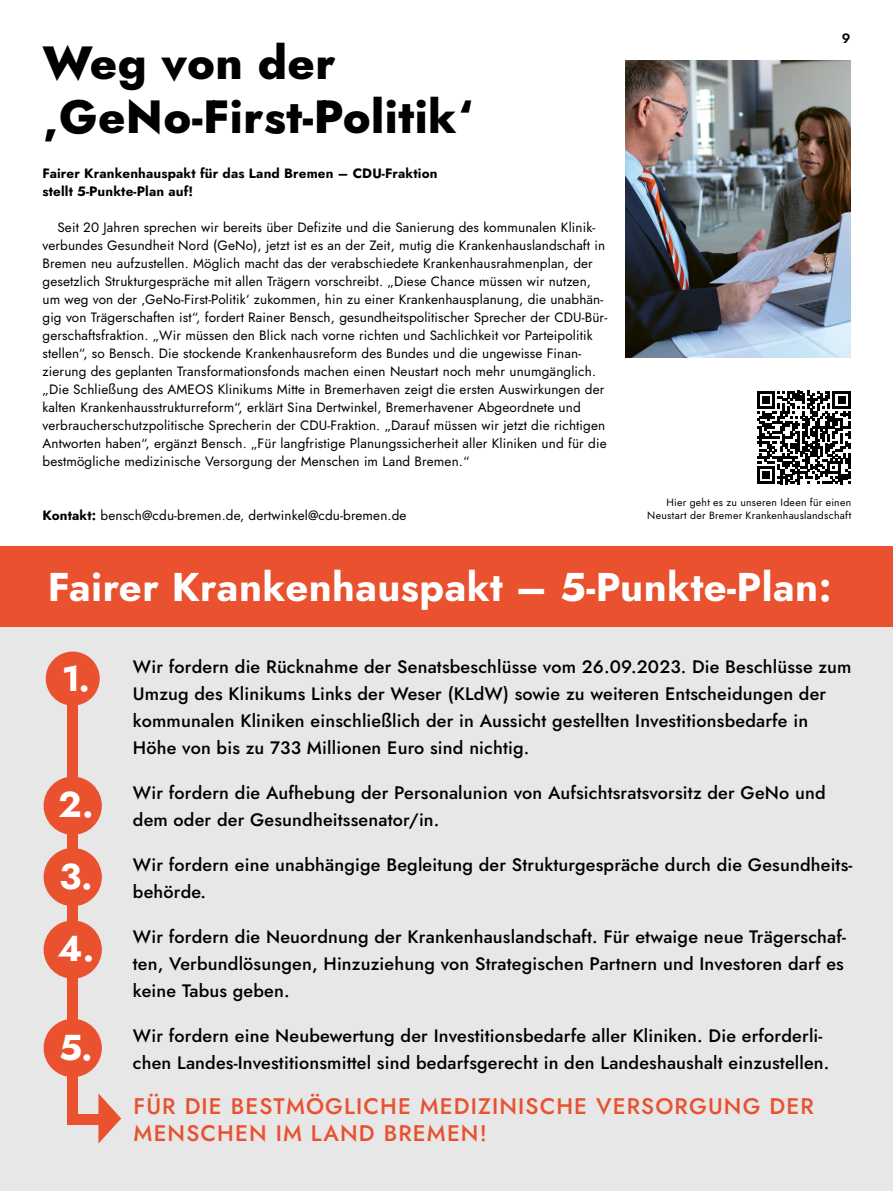
<style>
.page{position:relative;width:893px;height:1191px;background:#fff}
.page>*{position:absolute;margin:0;border:0;box-sizing:border-box;transform-origin:0 0}
.t1{font:800 46.5px/54px "Jost";letter-spacing:.01em;color:#000}
.t2{font:700 40.05px "Jost";letter-spacing:.01em;color:#fff}
.t3{font:700 36px/72px "Jost";color:#fff;text-align:justify}
.t4{font:500 22.5px/27px "Jost";letter-spacing:.05em;color:#e9512f}
.t5{font:500 18px/27px "Jost";letter-spacing:.01em;color:#000}
.t6{font:13.5px/18px "Jost";letter-spacing:.01em;color:#000}
.t7{font:700 13.5px/18px "Jost";letter-spacing:.01em;color:#000}
.t8{font:600 13.5px "Jost";color:#000}
.t9{font:10.5px/13.5px "Jost";letter-spacing:.025em;color:#000;text-align:right}
.s1{font-weight:700}
</style>
<div class="page">
<div style="left:0;top:547px;width:893px;height:644px;background:#e9512f"></div>
<div style="left:0;top:628px;width:893px;height:563px;background:#e7e7e7"></div>
<div style="left:67px;top:690px;width:11px;height:434px;background:#e9512f"></div>
<div style="left:46px;top:651px;width:54px;height:54px;background:#e9512f;border-radius:50%"></div>
<div style="left:44px;top:920px;width:58px;height:58px;background:#e9512f;border-radius:50%"></div>
<div style="left:44px;top:1018px;width:58px;height:59px;background:#e9512f;border-radius:50%"></div>
<div style="left:44px;top:848px;width:58px;height:58px;background:#e9512f;border-radius:50%"></div>
<div style="left:44px;top:776px;width:58px;height:59px;background:#e9512f;border-radius:50%"></div>
<div style="left:68px;top:1114px;width:40px;height:10px;background:#e9512f"></div>
<img style="left:625px;top:61px;width:225px;height:297px">
<svg style="left:757px;top:391px;width:93px;height:93px"></svg>
<svg style="left:98px;top:1093px;width:23px;height:50px"></svg>
<h1 class="t1" style="left:43px;top:36px;width:433px">Weg von der ‚GeNo-First-Politik‘</h1>
<p class="t7" style="left:43px;top:164px;width:397px">Fairer Krankenhauspakt für das Land Bremen – CDU-Fraktion stellt 5-Punkte-Plan auf!</p>
<p class="t6" style="left:43px;top:218px;width:566px;text-indent:15px">Seit 20 Jahren sprechen wir bereits über Defizite und die Sanierung des kommunalen Klinik&shy;verbundes Gesundheit Nord (GeNo), jetzt ist es an der Zeit, mutig die Krankenhauslandschaft in Bremen neu aufzustellen. Möglich macht das der verabschiedete Krankenhausrahmenplan, der gesetzlich Strukturgespräche mit allen Trägern vorschreibt. „Diese Chance müssen wir nutzen, um weg von der ‚GeNo-First-Politik‘ zukommen, hin zu einer Krankenhausplanung, die unabhän&shy;gig von Trägerschaften ist“, fordert Rainer Bensch, gesundheitspolitischer Sprecher der CDU-Bür&shy;gerschaftsfraktion. „Wir müssen den Blick nach vorne richten und Sachlichkeit vor Parteipolitik stellen“, so Bensch. Die stockende Krankenhausreform des Bundes und die ungewisse Finan&shy;zierung des geplanten Transformationsfonds machen einen Neustart noch mehr unumgänglich. „Die Schließung des AMEOS Klinikums Mitte in Bremerhaven zeigt die ersten Auswirkungen der kalten Krankenhausstrukturreform“, erklärt Sina Dertwinkel, Bremerhavener Abgeordnete und verbraucherschutzpolitische Sprecherin der CDU-Fraktion. „Darauf müssen wir jetzt die richtigen Antworten haben“, ergänzt Bensch. „Für langfristige Planungssicherheit aller Kliniken und für die bestmögliche medizinische Versorgung der Menschen im Land Bremen.“</p>
<p class="t6" style="left:43px;top:506px;width:366px"><span class="s1">Kontakt:</span> bensch@cdu-bremen.de, dertwinkel@cdu-bremen.de</p>
<p class="t8" style="left:842px;top:29px;width:10px">9</p>
<p class="t9" style="left:647px;top:495px;width:205px">Hier geht es zu unseren Ideen für einen<br>Neustart der Bremer Krankenhauslandschaft</p>
<h2 class="t2" style="left:48px;top:559px;width:785px">Fairer Krankenhauspakt – 5-Punkte-Plan:</h2>
<h3 class="t3" style="left:62px;top:642px;width:30px">1.</h3>
<h3 class="t3" style="left:57px;top:768px;width:39px">2.<br>3.<br>4.</h3>
<h3 class="t3" style="left:59px;top:1011px;width:35px">5.</h3>
<p class="t5" style="left:133px;top:653px;width:720px">Wir fordern die Rücknahme der Senatsbeschlüsse vom 26.09.2023. Die Beschlüsse zum Umzug des Klinikums Links der Weser (KLdW) sowie zu weiteren Entscheidungen der kommunalen Kliniken einschließlich der in Aussicht gestellten Investitionsbedarfe in Höhe von bis zu 733 Millionen Euro sind nichtig.</p>
<h3 class="t5" style="left:133px;top:779px;width:694px">Wir fordern die Aufhebung der Personalunion von Aufsichtsratsvorsitz der GeNo und dem oder der Gesundheitssenator/in.</h3>
<h3 class="t5" style="left:133px;top:851px;width:721px">Wir fordern eine unabhängige Begleitung der Strukturgespräche durch die Gesundheits&shy;behörde.</h3>
<h3 class="t5" style="left:133px;top:923px;width:715px">Wir fordern die Neuordnung der Krankenhauslandschaft. Für etwaige neue Trägerschaf&shy;ten, Verbundlösungen, Hinzuziehung von Strategischen Partnern und Investoren darf es keine Tabus geben.</h3>
<h3 class="t5" style="left:133px;top:1022px;width:698px">Wir fordern eine Neubewertung der Investitionsbedarfe aller Kliniken. Die erforderli&shy;chen Landes-Investitionsmittel sind bedarfsgerecht in den Landeshaushalt einzustellen.</h3>
<h3 class="t4" style="left:134px;top:1092px;width:682px">FÜR DIE BESTMÖGLICHE MEDIZINISCHE VERSORGUNG DER<br>MENSCHEN IM LAND BREMEN!</h3>
</div>
